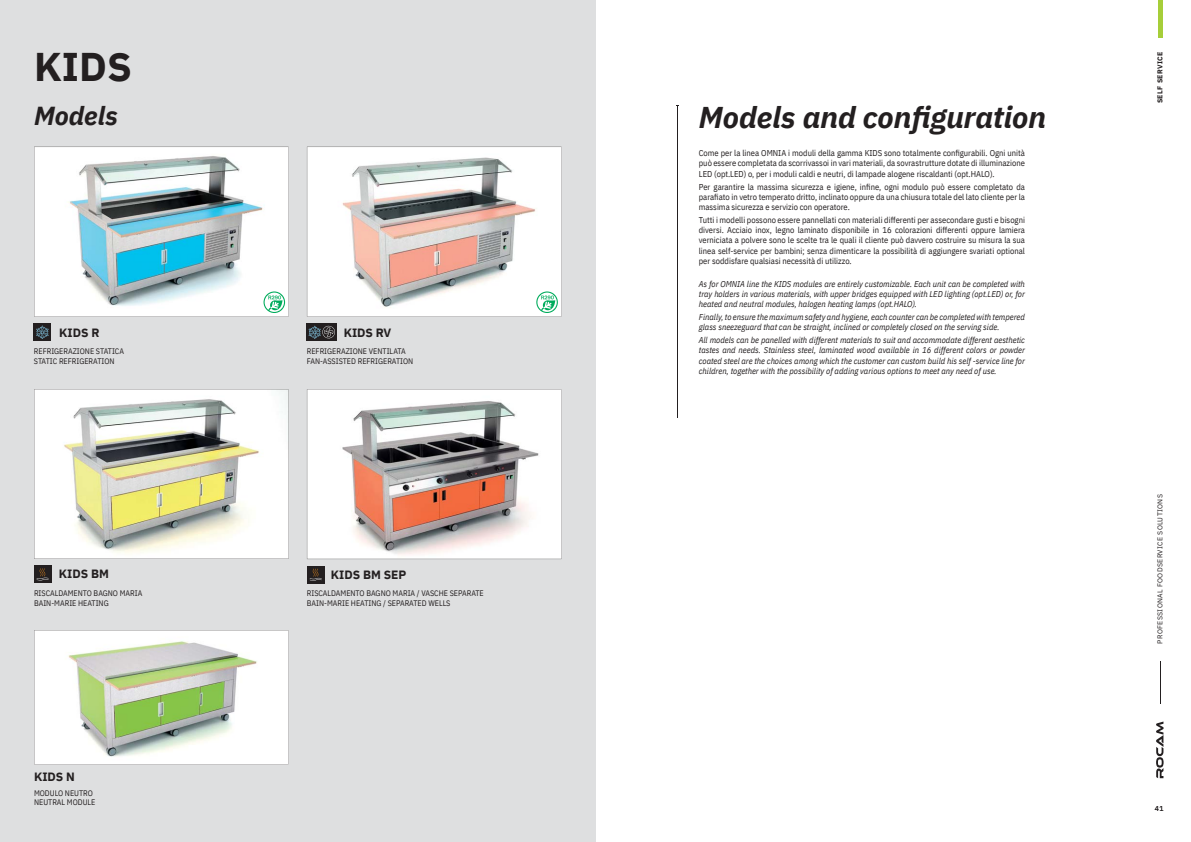
<style>
.page{position:relative;width:1191px;height:842px;background:#fff}
.page>*{position:absolute;margin:0;border:0;box-sizing:border-box;transform-origin:0 0}
.t1{font:700 40px "IBM Plex Sans";color:#231f20}
.t2{font:italic 700 30px "IBM Plex Sans";color:#231f20}
.t3{font:italic 700 26px "IBM Plex Sans";color:#231f20}
.t4{font:700 12px "IBM Plex Sans";color:#231f20}
.t5{font:8.5px/10.2px "IBM Plex Sans Cond";color:#231f20;text-align:justify}
.t6{font:italic 8.5px/10.2px "IBM Plex Sans Cond";color:#231f20;text-align:justify}
.t7{font:8px/9.6px "IBM Plex Sans Cond";color:#231f20}
.t8{font:7px "IBM Plex Sans";letter-spacing:.05em;color:#231f20}
.t9{font:700 7px "IBM Plex Sans";letter-spacing:.05em;color:#231f20}
</style>
<div class="page">
<hr style="left:677px;top:105px;width:1px;height:313px;background:#231f20">
<div style="left:0;top:0;width:595px;height:842px;background:#dedfe0"></div>
<svg style="left:34px;top:147px;width:254px;height:170px;background:#c5d8dd"></svg>
<svg style="left:34px;top:389px;width:254px;height:170px;background:#dedfcd"></svg>
<svg style="left:307px;top:389px;width:254px;height:170px;background:#d4c5c1"></svg>
<svg style="left:307px;top:147px;width:254px;height:170px;background:#e2dad8"></svg>
<svg style="left:34px;top:630px;width:254px;height:134px;background:#dbe4d1"></svg>
<div style="left:34px;top:324px;width:17px;height:17px;background:#231f20"></div>
<svg style="left:36px;top:326px;width:13px;height:13px"></svg>
<div style="left:307px;top:324px;width:30px;height:17px;background:#231f20"></div>
<svg style="left:309px;top:325px;width:26px;height:14px"></svg>
<div style="left:34px;top:566px;width:17px;height:17px;background:#231f20"></div>
<svg style="left:37px;top:568px;width:12px;height:12px"></svg>
<div style="left:307px;top:566px;width:17px;height:17px;background:#231f20"></div>
<svg style="left:310px;top:569px;width:12px;height:12px"></svg>
<img style="left:263px;top:291px;width:22px;height:22px">
<img style="left:536px;top:291px;width:22px;height:22px">
<div style="left:1157px;top:0;width:5px;height:37px;background:#a6ce39"></div>
<svg style="left:1156px;top:721px;width:7px;height:57px"></svg>
<hr style="left:1159px;top:661px;width:1px;height:43px;background:#231f20">
<h1 class="t1" style="left:34px;top:40px;width:99px">KIDS</h1>
<h3 class="t3" style="left:34px;top:99px;width:85px">Models</h3>
<h2 class="t2" style="left:699px;top:98px;width:349px">Models and configuration</h2>
<p class="t9" style="left:1155px;top:103px;width:53px;rotate:-90deg">SELF SERVICE</p>
<h3 class="t4" style="left:59px;top:325px;width:42px">KIDS R</h3>
<p class="t7" style="left:34px;top:346px;width:92px">REFRIGERAZIONE STATICA<br>STATIC REFRIGERATION</p>
<h3 class="t4" style="left:344px;top:325px;width:49px">KIDS RV</h3>
<p class="t7" style="left:307px;top:346px;width:108px">REFRIGERAZIONE VENTILATA<br>FAN-ASSISTED REFRIGERATION</p>
<p class="t5" style="left:699px;top:148px;width:328px">Come per la linea OMNIA i moduli della gamma KIDS sono totalmente configurabili. Ogni unità può essere completata da scorrivassoi in vari materiali, da sovrastrutture dotate di illuminazione LED (opt.LED) o, per i moduli caldi e neutri, di lampade alogene riscaldanti (opt.HALO).</p>
<p class="t5" style="left:699px;top:181px;width:328px">Per garantire la massima sicurezza e igiene, infine, ogni modulo può essere completato da parafiato in vetro temperato dritto, inclinato oppure da una chiusura totale del lato cliente per la massima sicurezza e servizio con operatore.</p>
<p class="t5" style="left:699px;top:215px;width:328px">Tutti i modelli possono essere pannellati con materiali differenti per assecondare gusti e bisogni diversi. Acciaio inox, legno laminato disponibile in 16 colorazioni differenti oppure lamiera verniciata a polvere sono le scelte tra le quali il cliente può davvero costruire su misura la sua linea self-service per bambini; senza dimenticare la possibilità di aggiungere svariati optional per soddisfare qualsiasi necessità di utilizzo.</p>
<p class="t6" style="left:699px;top:278px;width:328px">As for OMNIA line the KIDS modules are entirely customizable. Each unit can be completed with tray holders in various materials, with upper bridges equipped with LED lighting (opt.LED) or, for heated and neutral modules, halogen heating lamps (opt.HALO).</p>
<p class="t6" style="left:699px;top:312px;width:328px">Finally, to ensure the maximum safety and hygiene, each counter can be completed with tempered glass sneezeguard that can be straight, inclined or completely closed on the serving side.</p>
<p class="t6" style="left:699px;top:335px;width:328px">All models can be panelled with different materials to suit and accommodate different aesthetic tastes and needs. Stainless steel, laminated wood available in 16 different colors or powder coated steel are the choices among which the customer can custom build his self -service line for children, together with the possibility of adding various options to meet any need of use.</p>
<h3 class="t4" style="left:59px;top:566px;width:52px">KIDS BM</h3>
<p class="t7" style="left:34px;top:588px;width:110px">RISCALDAMENTO BAGNO MARIA<br>BAIN-MARIE HEATING</p>
<h3 class="t4" style="left:331px;top:566px;width:77px">KIDS BM SEP</h3>
<p class="t7" style="left:307px;top:589px;width:178px">RISCALDAMENTO BAGNO MARIA / VASCHE SEPARATE<br>BAIN-MARIE HEATING / SEPARATED WELLS</p>
<p class="t8" style="left:1155px;top:644px;width:151px;rotate:-90deg">PROFESSIONAL FOODSERVICE SOLUTIONS</p>
<h3 class="t4" style="left:34px;top:768px;width:42px">KIDS N</h3>
<p class="t7" style="left:34px;top:788px;width:63px">MODULO NEUTRO<br>NEUTRAL MODULE</p>
<p class="t8" style="left:1155px;top:804px;width:10px">41</p>
</div>
